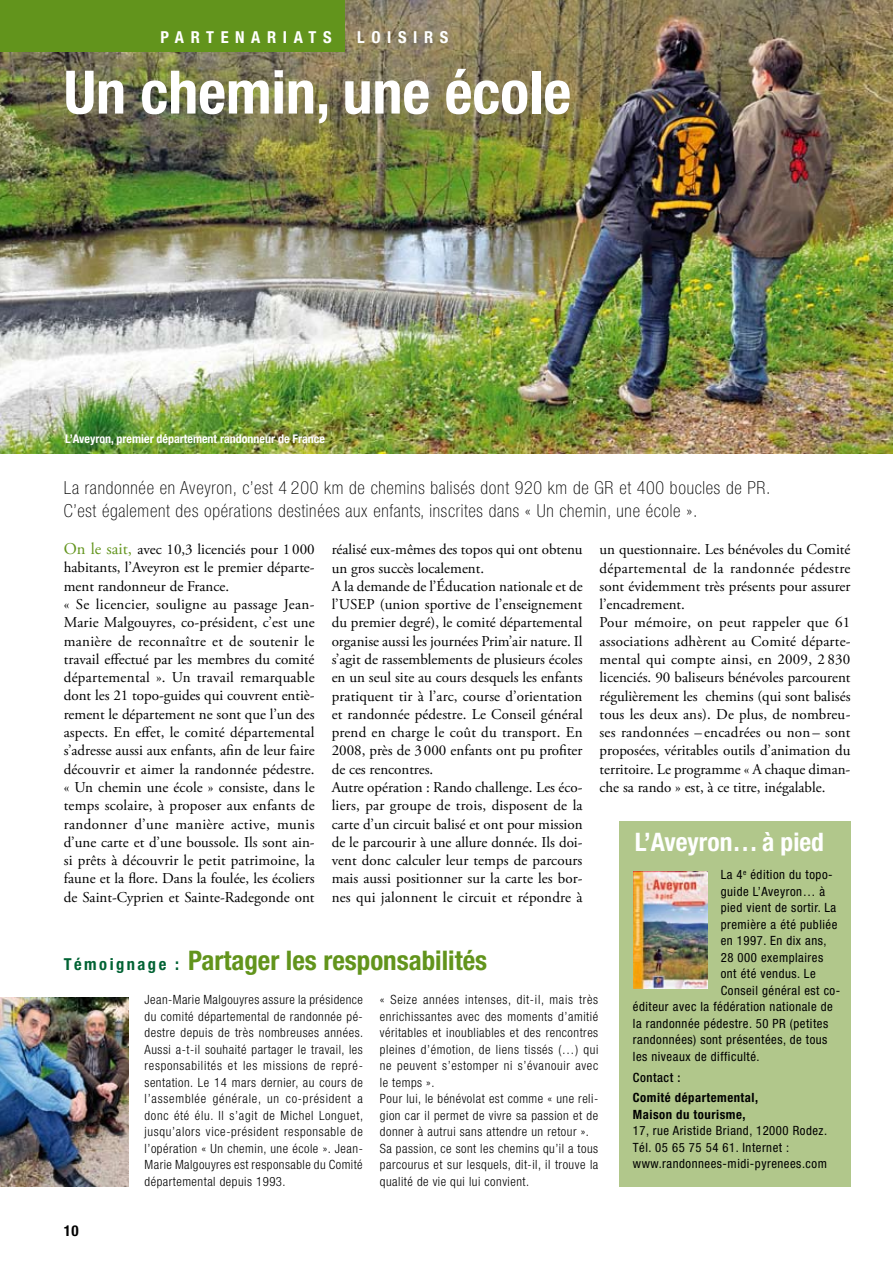
<style>
.page{position:relative;width:893px;height:1263px;background:#fff}
.page>*{position:absolute;margin:0;border:0;box-sizing:border-box;transform-origin:0 0}
.t1{font:700 condensed 60px "Helvetica Neue";color:#fff}
.t2{font:700 condensed 27px "Helvetica Neue";color:#62941c}
.t3{font:700 condensed 25.5px "Helvetica Neue";color:#fff}
.t4{font:100 condensed 18px/22.5px "Helvetica Neue";letter-spacing:.04em;color:#000}
.t5{font:700 condensed 16.5px "Helvetica Neue";letter-spacing:.4em;color:#fff}
.t6{font:15px/18.3px "Adobe Garamond Pro";color:#000}
.t7{font:700 condensed 15px "Helvetica Neue";color:#000}
.t8{font:300 condensed 12.75px/16.5px "Helvetica Neue";letter-spacing:.04em;color:#000;text-align:justify}
.t9{font:condensed 12.75px/16.5px "Helvetica Neue";letter-spacing:.04em;color:#000}
.t10{font:700 condensed 12.75px/16.5px "Helvetica Neue";letter-spacing:.04em;color:#000}
.t11{font:500 condensed 12.75px "Helvetica Neue";letter-spacing:.04em;color:#000}
.t12{font:700 condensed 12px "Helvetica Neue";color:#fff}
.s1{font-size:16.5px;color:#62941c}
.s2{font-size:16.5px;color:#006233}
</style>
<div class="page">
<img style="left:0;top:0;width:893px;height:453px">
<div style="left:0;top:0;width:344px;height:51px;background:#62941c"></div>
<div style="left:619px;top:821px;width:231px;height:365px;background:#b1c78b"></div>
<img style="left:0;top:997px;width:129px;height:189px">
<img style="left:633px;top:872px;width:75px;height:117px">
<p class="t5" style="left:161px;top:27px;width:173px">PARTENARIATS</p>
<p class="t5" style="left:357px;top:27px;width:93px">LOISIRS</p>
<h1 class="t1" style="left:64px;top:56px;width:509px">Un chemin, une école</h1>
<p class="t12" style="left:65px;top:431px;width:261px">L’Aveyron, premier département randonneur de France</p>
<p class="t4" style="left:64px;top:477px;width:708px">La randonnée en Aveyron, c’est 4 200 km de chemins balisés dont 920 km de GR et 400 boucles de PR.<br>C’est également des opérations destinées aux enfants, inscrites dans « Un chemin, une école ».</p>
<p class="t6" style="left:64px;top:541px;width:253px"><span class="s1">On le sait,</span> avec 10,3 licenciés pour 1 000 habitants, l’Aveyron est le premier départe&shy;ment randonneur de France.<br>« Se licencier, souligne au passage Jean-Marie Malgouyres, co-président, c’est une manière de reconnaître et de soutenir le travail effectué par les membres du comité départemental ». Un travail remarquable dont les 21 topo-guides qui couvrent entiè&shy;rement le département ne sont que l’un des aspects. En effet, le comité départemental s’adresse aussi aux enfants, afin de leur faire découvrir et aimer la randonnée pédestre. « Un chemin une école » consiste, dans le temps scolaire, à proposer aux enfants de randonner d’une manière active, munis d’une carte et d’une boussole. Ils sont ain&shy;si prêts à découvrir le petit patrimoine, la faune et la flore. Dans la foulée, les écoliers de Saint-Cyprien et Sainte-Radegonde ont</p>
<p class="t6" style="left:332px;top:541px;width:252px">réalisé eux-mêmes des topos qui ont obtenu un gros succès localement.<br>A la demande de l’Éducation nationale et de l’USEP (union sportive de l’enseignement du premier degré), le comité départemental organise aussi les journées Prim’air nature. Il s’agit de rassemblements de plusieurs écoles en un seul site au cours desquels les enfants pratiquent tir à l’arc, course d’orientation et randonnée pédestre. Le Conseil général prend en charge le coût du transport. En 2008, près de 3 000 enfants ont pu profiter de ces rencontres.<br>Autre opération : Rando challenge. Les éco&shy;liers, par groupe de trois, disposent de la carte d’un circuit balisé et ont pour mission de le parcourir à une allure donnée. Ils doi&shy;vent donc calculer leur temps de parcours mais aussi positionner sur la carte les bor&shy;nes qui jalonnent le circuit et répondre à</p>
<p class="t6" style="left:600px;top:541px;width:253px">un questionnaire. Les bénévoles du Comité départemental de la randonnée pédestre sont évidemment très présents pour assurer l’encadrement.<br>Pour mémoire, on peut rappeler que 61 associations adhèrent au Comité départe&shy;mental qui compte ainsi, en 2009, 2 830 licenciés. 90 baliseurs bénévoles parcourent régulièrement les chemins (qui sont balisés tous les deux ans). De plus, de nombreu&shy;ses randonnées – encadrées ou non – sont proposées, véritables outils d’animation du territoire. Le programme « A chaque diman&shy;che sa rando » est, à ce titre, inégalable.</p>
<h3 class="t3" style="left:635px;top:827px;width:191px">L’Aveyron… à pied</h3>
<p class="t9" style="left:721px;top:866px;width:113px">La 4<sup>e</sup> édition du topo-</p>
<p class="t9" style="left:721px;top:883px;width:106px">guide L’Aveyron… à</p>
<p class="t9" style="left:721px;top:899px;width:117px">pied vient de sortir. La</p>
<p class="t9" style="left:721px;top:916px;width:118px">première a été publiée</p>
<p class="t9" style="left:721px;top:932px;width:107px">en 1997. En dix ans,</p>
<p class="t9" style="left:721px;top:949px;width:104px">28 000 exemplaires</p>
<p class="t9" style="left:721px;top:965px;width:96px">ont été vendus. Le</p>
<p class="t9" style="left:721px;top:982px;width:121px">Conseil général est co-</p>
<p class="t9" style="left:633px;top:998px;width:202px">éditeur avec la fédération nationale de</p>
<p class="t9" style="left:633px;top:1015px;width:197px">la randonnée pédestre. 50 PR (petites</p>
<p class="t9" style="left:633px;top:1031px;width:196px">randonnées) sont présentées, de tous</p>
<p class="t9" style="left:633px;top:1048px;width:128px">les niveaux de difficulté.</p>
<p class="t11" style="left:633px;top:1069px;width:49px">Contact :</p>
<p class="t10" style="left:633px;top:1089px;width:127px">Comité départemental,<br>Maison du tourisme,</p>
<p class="t9" style="left:633px;top:1122px;width:196px">17, rue Aristide Briand, 12000 Rodez.<br>Tél. 05 65 75 54 61. Internet : www.randonnees-midi-pyrenees.com</p>
<h2 class="t2" style="left:64px;top:944px;width:425px"><span class="s2">Témoignage :</span> Partager les responsabilités</h2>
<p class="t8" style="left:145px;top:991px;width:220px">Jean-Marie Malgouyres assure la présidence du comité départemental de randonnée pé&shy;destre depuis de très nombreuses années.<br>Aussi a-t-il souhaité partager le travail, les responsabilités et les missions de repré&shy;sentation. Le 14 mars dernier, au cours de l’assemblée générale, un co-président a donc été élu. Il s’agit de Michel Longuet, jusqu’alors vice-président responsable de l’opération « Un chemin, une école ». Jean-Marie Malgouyres est responsable du Comité départemental depuis 1993.</p>
<p class="t8" style="left:380px;top:991px;width:220px;text-align:left">« Seize années intenses, dit-il, mais très enrichissantes avec des moments d’amitié véritables et inoubliables et des rencontres pleines d’émotion, de liens tissés (…) qui ne peuvent s’estomper ni s’évanouir avec le temps ».<br>Pour lui, le bénévolat est comme « une reli&shy;gion car il permet de vivre sa passion et de donner à autrui sans attendre un retour ».<br>Sa passion, ce sont les chemins qu’il a tous parcourus et sur lesquels, dit-il, il trouve la qualité de vie qui lui convient.</p>
<p class="t7" style="left:64px;top:1222px;width:16px">10</p>
</div>
